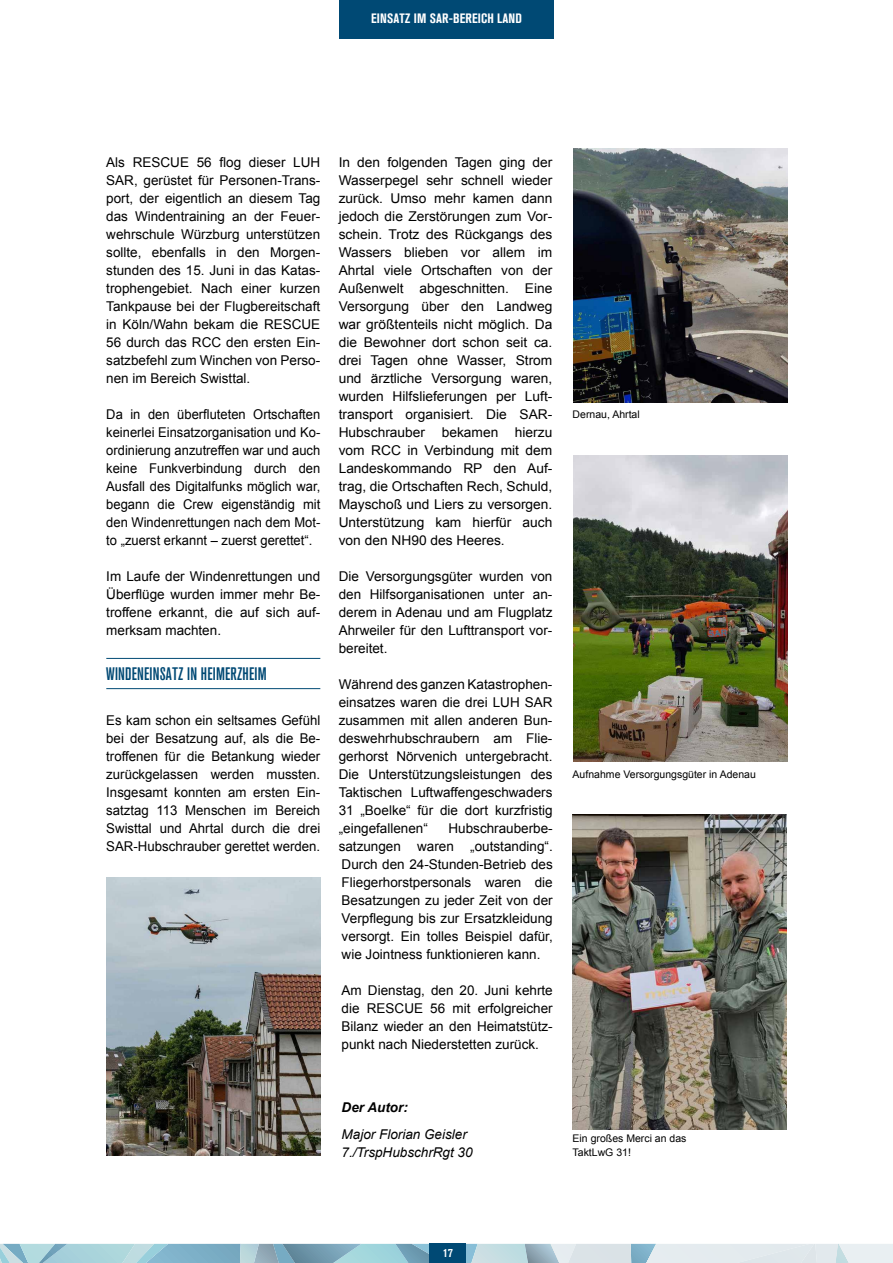
<style>
.page{position:relative;width:893px;height:1263px;background:#fff}
.page>*{position:absolute;margin:0;border:0;box-sizing:border-box;transform-origin:0 0}
.t1{font:500 condensed 18px "Akzidenz Grotesk BQ";letter-spacing:.01em;color:#004974}
.t2{font:13.5px/18px "Arial";color:#000;text-align:justify}
.t3{font:13.5px/18px "Arial";color:#000;text-align:justify;scale:.96 1}
.t4{font:italic 13.5px/18px "Arial";color:#000}
.t5{font:700 condensed 13.5px "Akzidenz Grotesk BQ";letter-spacing:.01em;color:#fff}
.t6{font:italic 700 13.5px "Arial";color:#000}
.t7{font:700 condensed 12px "Akzidenz Grotesk BQ";color:#fff}
.t8{font:10.5px/13.5px "Arial";color:#000}
</style>
<div class="page">
<hr style="left:106px;top:658px;width:214px;height:1px;background:#004974">
<hr style="left:106px;top:688px;width:214px;height:1px;background:#004974">
<img style="left:573px;top:815px;width:214px;height:315px">
<img style="left:106px;top:878px;width:214px;height:278px">
<img style="left:574px;top:149px;width:214px;height:253px">
<img style="left:574px;top:456px;width:214px;height:306px">
<svg style="left:0;top:1244px;width:893px;height:19px;background:#b2ced9"></svg>
<div style="left:339px;top:0;width:214px;height:38px;background:#004974"></div>
<div style="left:430px;top:1244px;width:36px;height:19px;background:#004974"></div>
<p class="t5" style="left:371px;top:11px;width:152px">EINSATZ IM SAR-BEREICH LAND</p>
<p class="t2" style="left:106px;top:153px;width:216px">Als RESCUE 56 flog dieser LUH SAR, gerüstet für Personen-Trans&shy;port, der eigentlich an diesem Tag das Windentraining an der Feuer&shy;wehrschule Würzburg unterstützen sollte, ebenfalls in den Morgen&shy;stunden des 15. Juni in das Katas&shy;trophengebiet. Nach einer kurzen Tankpause bei der Flugbereitschaft in Köln/Wahn bekam die RESCUE 56 durch das RCC den ersten Ein&shy;satzbefehl zum Winchen von Perso&shy;nen im Bereich Swisttal.</p>
<p class="t3" style="left:106px;top:405px;width:224px">Da in den überfluteten Ortschaften keinerlei Einsatzorganisation und Ko&shy;ordinierung anzutreffen war und auch keine Funkverbindung durch den Ausfall des Digitalfunks möglich war, begann die Crew eigenständig mit den Windenrettungen nach dem Mot&shy;to „zuerst erkannt – zuerst gerettet“.</p>
<p class="t2" style="left:106px;top:567px;width:216px">Im Laufe der Windenrettungen und Überflüge wurden immer mehr Be&shy;troffene erkannt, die auf sich auf&shy;merksam machten.</p>
<h1 class="t1" style="left:106px;top:663px;width:162px">WINDENEINSATZ IN HEIMERZHEIM</h1>
<p class="t2" style="left:106px;top:711px;width:216px">Es kam schon ein seltsames Gefühl bei der Besatzung auf, als die Be&shy;troffenen für die Betankung wieder zurückgelassen werden mussten.<br>Insgesamt konnten am ersten Ein&shy;satztag 113 Menschen im Bereich Swisttal und Ahrtal durch die drei SAR-Hubschrauber gerettet werden.</p>
<p class="t2" style="left:339px;top:153px;width:215px">In den folgenden Tagen ging der Wasserpegel sehr schnell wieder zurück. Umso mehr kamen dann jedoch die Zerstörungen zum Vor&shy;schein. Trotz des Rückgangs des Wassers blieben vor allem im Ahrtal viele Ortschaften von der Außenwelt abgeschnitten. Eine Versorgung über den Landweg war größtenteils nicht möglich. Da die Bewohner dort schon seit ca. drei Tagen ohne Wasser, Strom und ärztliche Versorgung waren, wurden Hilfslieferungen per Luft&shy;transport organisiert. Die SAR-Hubschrauber bekamen hierzu vom RCC in Verbindung mit dem Landeskommando RP den Auf&shy;trag, die Ortschaften Rech, Schuld, Mayschoß und Liers zu versorgen.<br>Unterstützung kam hierfür auch von den NH90 des Heeres.</p>
<p class="t2" style="left:339px;top:567px;width:215px">Die Versorgungsgüter wurden von den Hilfsorganisationen unter an&shy;derem in Adenau und am Flugplatz Ahrweiler für den Lufttransport vor&shy;bereitet.</p>
<p class="t2" style="left:339px;top:675px;width:216px">Während des ganzen Katastrophen&shy;einsatzes waren die drei LUH SAR zusammen mit allen anderen Bun&shy;deswehrhubschraubern am Flie&shy;gerhorst Nörvenich untergebracht.<br>Die Unterstützungsleistungen des Taktischen Luftwaffengeschwaders 31 „Boelke“ für die dort kurzfristig „eingefallenen“</p>
<p class="t2" style="left:339px;top:819px;width:216px;text-indent:110px">Hubschrauberbe&shy;satzungen waren „outstanding“.<br>Durch den 24-Stunden-Betrieb des Fliegerhorstpersonals waren die Besatzungen zu jeder Zeit von der Verpflegung bis zur Ersatzkleidung versorgt. Ein tolles Beispiel dafür, wie Jointness funktionieren kann.</p>
<p class="t2" style="left:342px;top:981px;width:213px">Am Dienstag, den 20. Juni kehrte die RESCUE 56 mit erfolgreicher Bilanz wieder an den Heimatstütz&shy;punkt nach Niederstetten zurück.</p>
<p class="t8" style="left:573px;top:408px;width:69px">Dernau, Ahrtal</p>
<p class="t8" style="left:573px;top:768px;width:185px">Aufnahme Versorgungsgüter in Adenau</p>
<p class="t6" style="left:342px;top:1098px;width:68px">Der Autor:</p>
<p class="t4" style="left:342px;top:1125px;width:133px">Major Florian Geisler<br>7./TrspHubschrRgt 30</p>
<p class="t8" style="left:573px;top:1132px;width:115px">Ein großes Merci an das<br>TaktLwG 31!</p>
<p class="t7" style="left:443px;top:1246px;width:11px">17</p>
</div>
